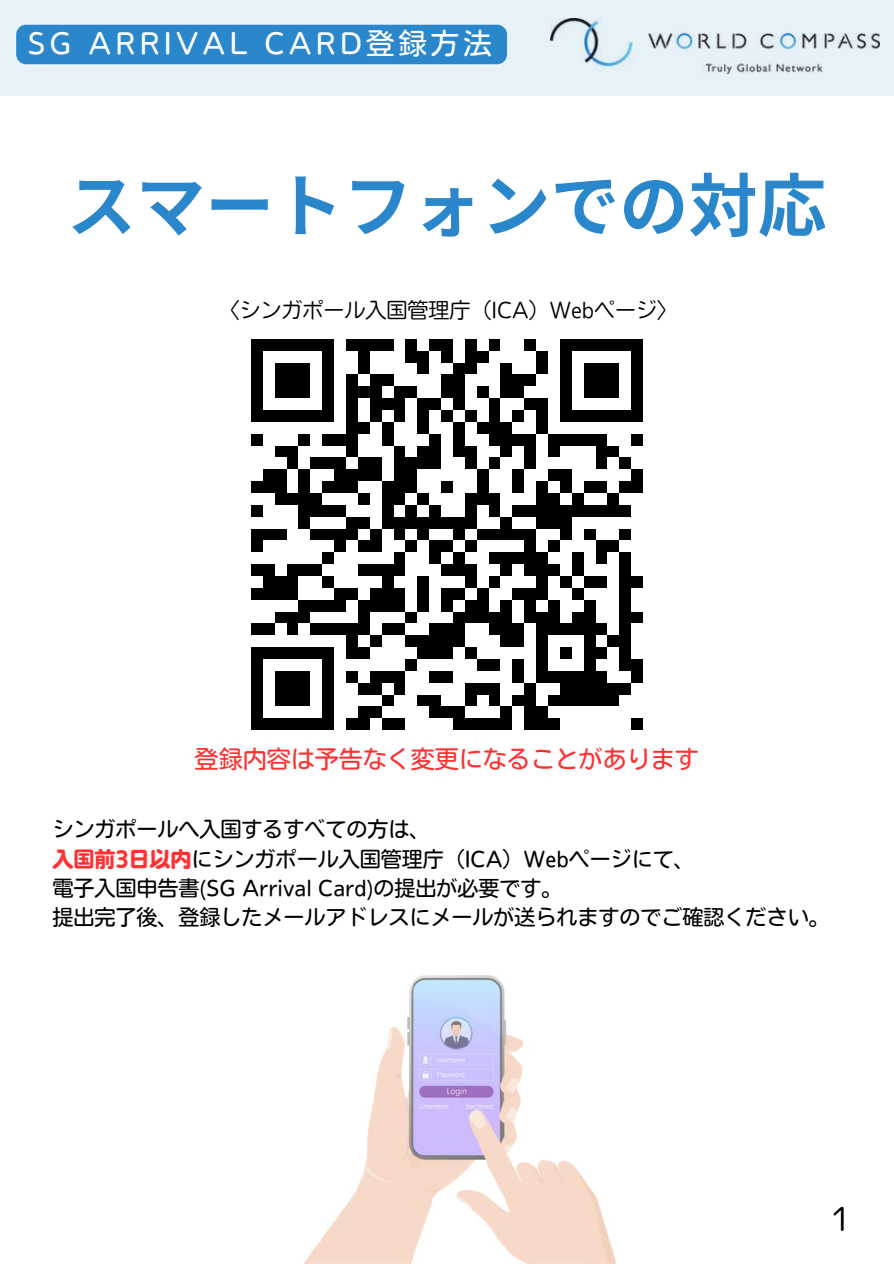
<style>
.page{position:relative;width:894px;height:1264px;background:#fff}
.page>*{position:absolute;margin:0;border:0;box-sizing:border-box;transform-origin:0 0}
.t1{font:700 69px "Noto Sans JP";color:#2a87cc}
.t2{font:33px "rounded mplus 1 p regular";color:#000}
.t3{font:28.35px "Nud Motoya Maru Std W3";letter-spacing:.14em;color:#fff}
.t4{font:24px "Nud Motoya Maru Std W3";color:#ff3131}
.t5{font:21px/29.2px "Nud Motoya Maru Std W3";color:#000}
.t6{font:21px "Nud Motoya Maru Std W2 b";color:#000}
.s1{font-family:"Nud Motoya Maru Std W6";color:#ff3131}
</style>
<div class="page">
<div style="left:0;top:0;width:893px;height:96px;background:#e6f1f8"></div>
<img style="left:550px;top:19px;width:328px;height:55px">
<div style="left:16px;top:25px;width:491px;height:39px;background:#2a87cc;border-radius:10px"></div>
<img style="left:304px;top:975px;width:311px;height:288px">
<img style="left:251px;top:339px;width:392px;height:391px">
<h3 class="t3" style="left:28px;top:29px;width:465px">SG ARRIVAL CARD登録方法</h3>
<h1 class="t1" style="left:67px;top:151px;width:760px">スマートフォンでの対応</h1>
<p class="t6" style="left:218px;top:299px;width:461px">〈シンガポール入国管理庁（ICA）Webページ〉</p>
<p class="t4" style="left:195px;top:747px;width:505px">登録内容は予告なく変更になることがあります</p>
<p class="t5" style="left:52px;top:814px;width:778px">シンガポールへ入国するすべての方は、<br><span class="s1">入国前3日以内</span>にシンガポール入国管理庁（ICA）Webページにて、<br>電子入国申告書(SG Arrival Card)の提出が必要です。<br>提出完了後、登録したメールアドレスにメールが送られますのでご確認ください。</p>
<h2 class="t2" style="left:830px;top:1195px;width:22px">1</h2>
</div>
